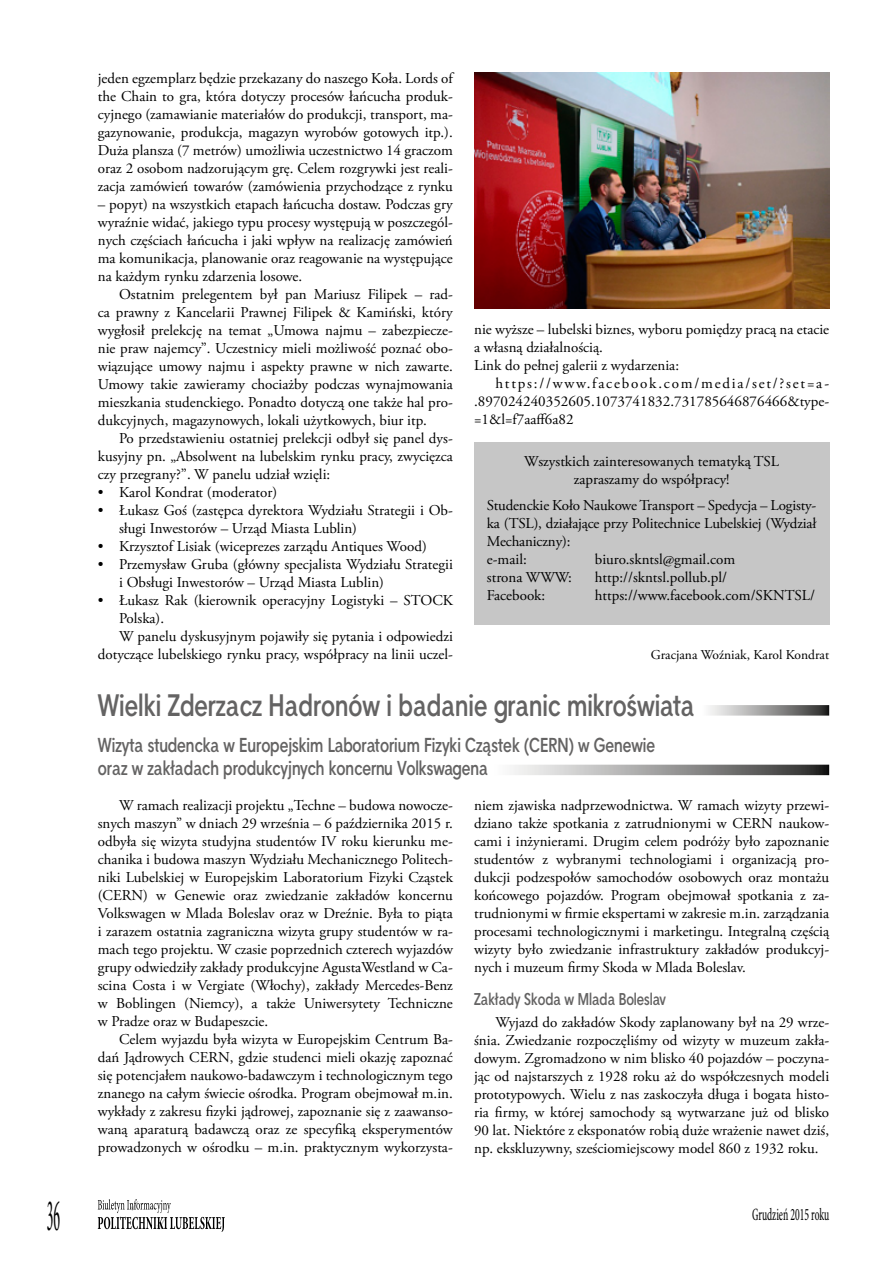
<style>
.page{position:relative;width:893px;height:1263px;background:#fff}
.page>*{position:absolute;margin:0;border:0;box-sizing:border-box;transform-origin:0 0}
.t1{font:condensed 45px "Minion Pro";color:#000;scale:.33 1}
.tytuł_2{font:700 30px "Straight Cnd EFN";color:#646363}
.tytuł_4{font:700 19.5px/23.4px "Straight Cnd EFN";color:#646363}
.t2{font:condensed 17.4px "Minion Pro";color:#000;scale:.6 1}
.wyróżnienie{font:700 16.5px "Straight Cnd EFN";color:#646363}
.t3{font:15px/18px "Adobe Garamond Pro";color:#000;text-align:justify}
.Autor{font:13.5px "Adobe Garamond Pro";color:#000}
</style>
<div class="page">
<svg style="left:98px;top:1199px;width:127px;height:33px"></svg>
<svg style="left:709px;top:705px;width:120px;height:11px"></svg>
<svg style="left:513px;top:765px;width:316px;height:10px;background:#939292"></svg>
<div style="left:474px;top:442px;width:355px;height:183px;background:#c6c6c6"></div>
<img style="left:474px;top:72px;width:355px;height:236px">
<p class="t3" style="left:98px;top:70px;width:357px">jeden egzemplarz będzie przekazany do naszego Koła. Lords of the Chain to gra, która dotyczy procesów łańcucha produk&shy;cyjnego (zamawianie materiałów do produkcji, transport, ma&shy;gazynowanie, produkcja, magazyn wyrobów gotowych itp.).<br>Duża plansza (7 metrów) umożliwia uczestnictwo 14 graczom oraz 2 osobom nadzorującym grę. Celem rozgrywki jest reali&shy;zacja zamówień towarów (zamówienia przychodzące z rynku</p>
<p class="t3" style="left:98px;top:196px;width:357px">– popyt) na wszystkich etapach łańcucha dostaw. Podczas gry wyraźnie widać, jakiego typu procesy występują w poszczegól&shy;nych częściach łańcucha i jaki wpływ na realizację zamówień ma komunikacja, planowanie oraz reagowanie na występujące na każdym rynku zdarzenia losowe.</p>
<p class="t3" style="left:98px;top:286px;width:357px;text-indent:21px">Ostatnim prelegentem był pan Mariusz Filipek – rad&shy;ca prawny z Kancelarii Prawnej Filipek &amp; Kamiński, który wygłosił prelekcję na temat „Umowa najmu – zabezpiecze&shy;nie praw najemcy”. Uczestnicy mieli możliwość poznać obo&shy;wiązujące umowy najmu i aspekty prawne w nich zawarte.<br>Umowy takie zawieramy chociażby podczas wynajmowania mieszkania studenckiego. Ponadto dotyczą one także hal pro&shy;dukcyjnych, magazynowych, lokali użytkowych, biur itp.</p>
<p class="t3" style="left:98px;top:430px;width:357px;text-indent:21px">Po przedstawieniu ostatniej prelekcji odbył się panel dys&shy;kusyjny pn. „Absolwent na lubelskim rynku pracy, zwycięzca czy przegrany?”. W panelu udział wzięli:</p>
<p class="t3" style="left:98px;top:484px;width:181px">• Karol Kondrat (moderator)</p>
<p class="t3" style="left:119px;top:502px;width:335px;text-indent:-21px">• Łukasz Goś (zastępca dyrektora Wydziału Strategii i Ob&shy;sługi Inwestorów – Urząd Miasta Lublin)</p>
<p class="t3" style="left:98px;top:538px;width:331px">• Krzysztof Lisiak (wiceprezes zarządu Antiques Wood)</p>
<p class="t3" style="left:119px;top:556px;width:335px;text-indent:-21px">• Przemysław Gruba (główny specjalista Wydziału Strategii i Obsługi Inwestorów – Urząd Miasta Lublin)</p>
<p class="t3" style="left:119px;top:592px;width:335px;text-indent:-21px">• Łukasz Rak (kierownik operacyjny Logistyki – STOCK<br>Polska).</p>
<p class="t3" style="left:98px;top:628px;width:357px;text-align:right">W panelu dyskusyjnym pojawiły się pytania i odpowiedzi dotyczące lubelskiego rynku pracy, współpracy na linii uczel-</p>
<p class="t3" style="left:474px;top:321px;width:357px">nie wyższe – lubelski biznes, wyboru pomiędzy pracą na etacie a własną działalnością.</p>
<p class="t3" style="left:474px;top:357px;width:206px">Link do pełnej galerii z wydarzenia:</p>
<p class="t3" style="left:474px;top:375px;width:357px;text-indent:21px">https://www.facebook.com/media/set/?set=a-.897024240352605.1073741832.731785646876466&amp;type-=1&amp;l=f7aaff6a82</p>
<p class="t3" style="left:524px;top:453px;width:257px;text-align:center">Wszystkich zainteresowanych tematyką TSL zapraszamy do współpracy!</p>
<p class="t3" style="left:487px;top:497px;width:331px">Studenckie Koło Naukowe Transport – Spedycja – Logisty&shy;ka (TSL), działające przy Politechnice Lubelskiej (Wydział Mechaniczny):</p>
<p class="t3" style="left:487px;top:551px;width:41px">e-mail:</p>
<p class="t3" style="left:595px;top:551px;width:142px">biuro.skntsl@gmail.com</p>
<p class="t3" style="left:487px;top:569px;width:87px">strona WWW:</p>
<p class="t3" style="left:595px;top:569px;width:134px">http://skntsl.pollub.pl/</p>
<p class="t3" style="left:487px;top:587px;width:60px">Facebook:</p>
<p class="t3" style="left:595px;top:587px;width:222px">https://www.facebook.com/SKNTSL/</p>
<p class="Autor" style="left:651px;top:647px;width:180px">Gracjana Woźniak, Karol Kondrat</p>
<p class="tytuł_2" style="left:98px;top:687px;width:598px">Wielki Zderzacz Hadronów i badanie granic mikroświata</p>
<p class="tytuł_4" style="left:98px;top:733px;width:559px">Wizyta studencka w Europejskim Laboratorium Fizyki Cząstek (CERN) w Genewie oraz w zakładach produkcyjnych koncernu Volkswagena</p>
<p class="t3" style="left:98px;top:797px;width:357px;text-indent:21px">W ramach realizacji projektu „Techne – budowa nowocze&shy;snych maszyn” w dniach 29 września – 6 października 2015 r. odbyła się wizyta studyjna studentów IV roku kierunku me&shy;chanika i budowa maszyn Wydziału Mechanicznego Politech&shy;niki Lubelskiej w Europejskim Laboratorium Fizyki Cząstek (CERN) w Genewie oraz zwiedzanie zakładów koncernu Volkswagen w Mlada Boleslav oraz w Dreźnie. Była to piąta i zarazem ostatnia zagraniczna wizyta grupy studentów w ra&shy;mach tego projektu. W czasie poprzednich czterech wyjazdów grupy odwiedziły zakłady produkcyjne AgustaWestland w Ca&shy;scina Costa i w Vergiate (Włochy), zakłady Mercedes-Benz w Boblingen (Niemcy), a także Uniwersytety Techniczne w Pradze oraz w Budapeszcie.</p>
<p class="t3" style="left:98px;top:1031px;width:357px;text-indent:21px">Celem wyjazdu była wizyta w Europejskim Centrum Ba&shy;dań Jądrowych CERN, gdzie studenci mieli okazję zapoznać się potencjałem naukowo-badawczym i technologicznym tego znanego na całym świecie ośrodka. Program obejmował m.in. wykłady z zakresu fizyki jądrowej, zapoznanie się z zaawanso&shy;waną aparaturą badawczą oraz ze specyfiką eksperymentów prowadzonych w ośrodku – m.in. praktycznym wykorzysta-</p>
<p class="t3" style="left:474px;top:797px;width:357px">niem zjawiska nadprzewodnictwa. W ramach wizyty przewi&shy;dziano także spotkania z zatrudnionymi w CERN naukow&shy;cami i inżynierami. Drugim celem podróży było zapoznanie studentów z wybranymi technologiami i organizacją pro&shy;dukcji podzespołów samochodów osobowych oraz montażu końcowego pojazdów. Program obejmował spotkania z za&shy;trudnionymi w firmie ekspertami w zakresie m.in. zarządzania procesami technologicznymi i marketingu. Integralną częścią wizyty było zwiedzanie infrastruktury zakładów produkcyj&shy;nych i muzeum firmy Skoda w Mlada Boleslav.</p>
<p class="wyróżnienie" style="left:474px;top:989px;width:193px">Zakłady Skoda w Mlada Boleslav</p>
<p class="t3" style="left:474px;top:1014px;width:357px;text-indent:21px">Wyjazd do zakładów Skody zaplanowany był na 29 wrze&shy;śnia. Zwiedzanie rozpoczęliśmy od wizyty w muzeum zakła&shy;dowym. Zgromadzono w nim blisko 40 pojazdów – poczyna&shy;jąc od najstarszych z 1928 roku aż do współczesnych modeli prototypowych. Wielu z nas zaskoczyła długa i bogata histo&shy;ria firmy, w której samochody są wytwarzane już od blisko 90 lat. Niektóre z eksponatów robią duże wrażenie nawet dziś, np. ekskluzywny, sześciomiejscowy model 860 z 1932 roku.</p>
<h1 class="t1" style="left:47px;top:1188px;width:42px">36</h1>
<p class="t2" style="left:752px;top:1203px;width:130px">Grudzień 2015 roku</p>
</div>
